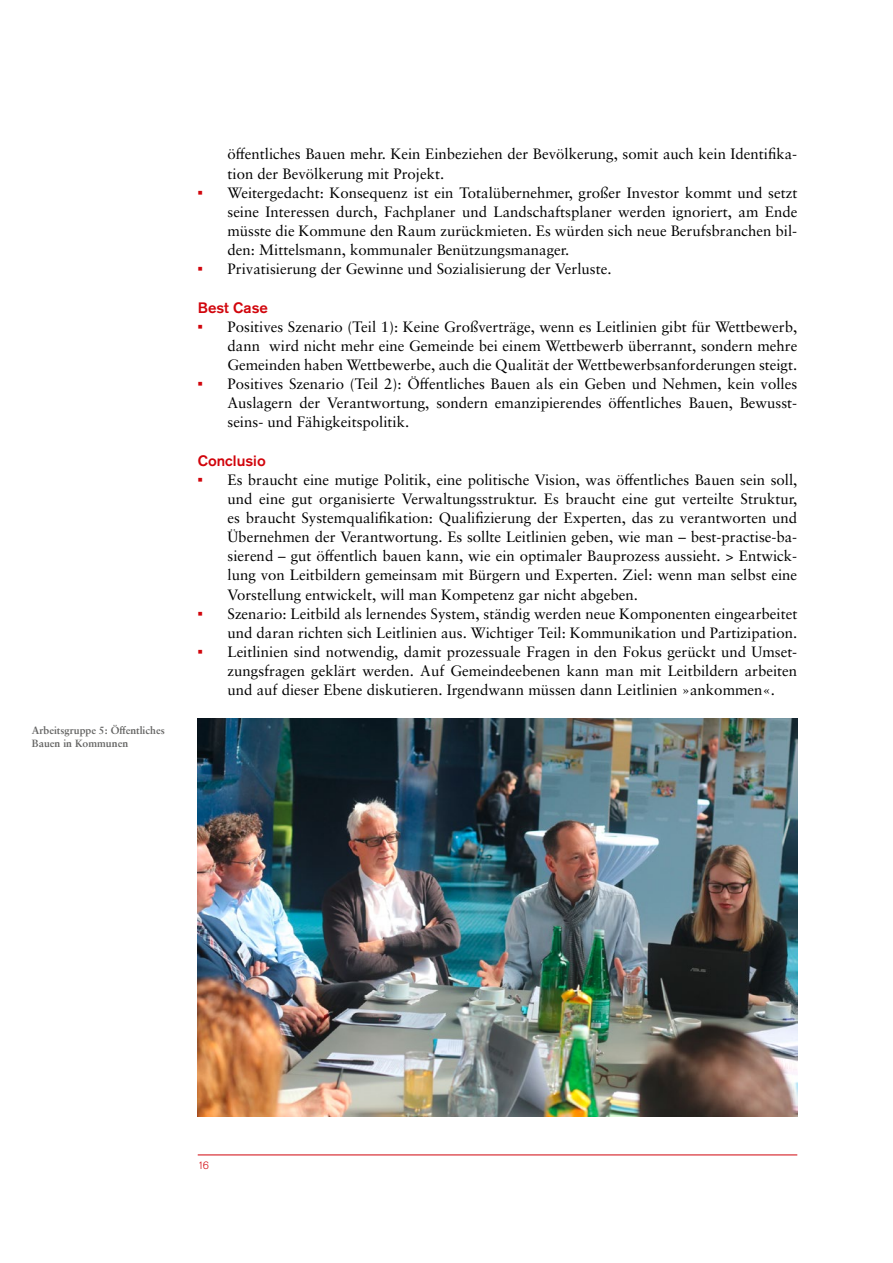
<style>
.page{position:relative;width:893px;height:1263px;background:#fff}
.page>*{position:absolute;margin:0;border:0;box-sizing:border-box;transform-origin:0 0}
.t1{font:15px/19.2px "Sabon LT Pro";color:#000;text-align:justify}
.Überschrift_3{font:500 15px "Akzidenz Grotesk Pro";color:#d1050c}
.t2{font:700 10.5px/13.5px "Sabon LT Pro";color:#636362}
.t3{font:300 10.5px "Akzidenz Grotesk Pro";color:#d1050c}
.s1{font-family:"Akzidenz Grotesk Pro";font-weight:700;color:#d1050c}
</style>
<div class="page">
<hr style="left:198px;top:1154px;width:599px;height:1px;background:#d1050c">
<img style="left:198px;top:718px;width:599px;height:398px">
<p class="t2" style="left:32px;top:723px;width:134px">Arbeitsgruppe 5: Öffentliches<br>Bauen in Kommunen</p>
<p class="t1" style="left:227px;top:144px;width:571px">öffentliches Bauen mehr. Kein Einbeziehen der Bevölkerung, somit auch kein Identifika&shy;tion der Bevölkerung mit Projekt.</p>
<p class="t1" style="left:227px;top:183px;width:571px;text-indent:-30px"><span class="s1">•</span> Weitergedacht: Konsequenz ist ein Totalübernehmer, großer Investor kommt und setzt seine Interessen durch, Fachplaner und Landschaftsplaner werden ignoriert, am Ende müsste die Kommune den Raum zurückmieten. Es würden sich neue Berufsbranchen bil&shy;den: Mittelsmann, kommunaler Benützungsmanager.</p>
<p class="t1" style="left:198px;top:259px;width:415px"><span class="s1">•</span> Privatisierung der Gewinne und Sozialisierung der Verluste.</p>
<h3 class="Überschrift_3" style="left:198px;top:298px;width:72px">Best Case</h3>
<p class="t1" style="left:227px;top:316px;width:571px;text-indent:-30px"><span class="s1">•</span> Positives Szenario (Teil 1): Keine Großverträge, wenn es Leitlinien gibt für Wettbewerb, dann wird nicht mehr eine Gemeinde bei einem Wettbewerb überrannt, sondern mehre Gemeinden haben Wettbewerbe, auch die Qualität der Wettbewerbsanforderungen steigt.</p>
<p class="t1" style="left:227px;top:374px;width:571px;text-indent:-30px"><span class="s1">•</span> Positives Szenario (Teil 2): Öffentliches Bauen als ein Geben und Nehmen, kein volles Auslagern der Verantwortung, sondern emanzipierendes öffentliches Bauen, Bewusst&shy;seins- und Fähigkeitspolitik.</p>
<h3 class="Überschrift_3" style="left:198px;top:451px;width:70px">Conclusio</h3>
<p class="t1" style="left:227px;top:470px;width:571px;text-indent:-30px"><span class="s1">•</span> Es braucht eine mutige Politik, eine politische Vision, was öffentliches Bauen sein soll, und eine gut organisierte Verwaltungsstruktur. Es braucht eine gut verteilte Struktur, es braucht Systemqualifikation: Qualifizierung der Experten, das zu verantworten und Übernehmen der Verantwortung. Es sollte Leitlinien geben, wie man – best-practise-ba&shy;sierend – gut öffentlich bauen kann, wie ein optimaler Bauprozess aussieht. &gt; Entwick&shy;lung von Leitbildern gemeinsam mit Bürgern und Experten. Ziel: wenn man selbst eine Vorstellung entwickelt, will man Kompetenz gar nicht abgeben.</p>
<p class="t1" style="left:198px;top:603px;width:601px;text-align:right"><span class="s1">•</span> Szenario: Leitbild als lernendes System, ständig werden neue Komponenten eingearbeitet und daran richten sich Leitlinien aus. Wichtiger Teil: Kommunikation und Partizipation.</p>
<p class="t1" style="left:227px;top:642px;width:571px;text-indent:-30px"><span class="s1">•</span> Leitlinien sind notwendig, damit prozessuale Fragen in den Fokus gerückt und Umset&shy;zungsfragen geklärt werden. Auf Gemeindeebenen kann man mit Leitbildern arbeiten und auf dieser Ebene diskutieren. Irgendwann müssen dann Leitlinien »ankommen«.</p>
<p class="t3" style="left:198px;top:1158px;width:13px">16</p>
</div>
